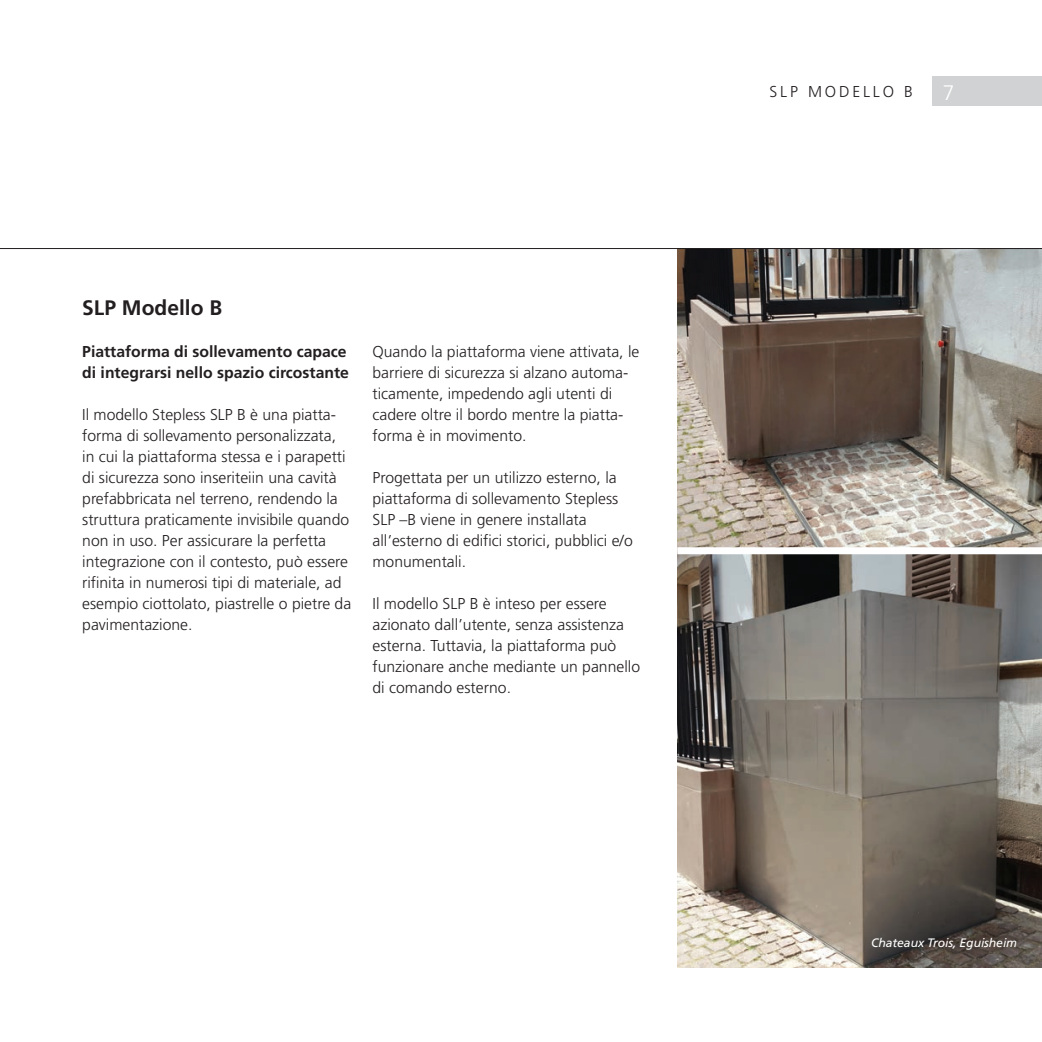
<style>
.page{position:relative;width:1042px;height:1042px;background:#fff}
.page>*{position:absolute;margin:0;border:0;box-sizing:border-box;transform-origin:0 0}
.t1{font:700 21px "Frutiger LT Pro";color:#231f20}
.t2{font:300 21px "Frutiger LT Pro";color:#fff}
.t3{font:300 15.75px/21px "Frutiger LT Pro";color:#231f20}
.t4{font:700 15.75px/21px "Frutiger LT Pro";color:#231f20}
.t5{font:300 15.75px "Frutiger LT Pro";letter-spacing:.18em;color:#231f20}
.t6{font:italic 12.25px "Frutiger LT Pro";letter-spacing:-.01em;color:#fff}
</style>
<div class="page">
<img style="left:677px;top:249px;width:365px;height:718px">
<div style="left:677px;top:547px;width:365px;height:7px;background:#fff"></div>
<div style="left:933px;top:76px;width:109px;height:30px;background:#d1d2d4"></div>
<hr style="left:0;top:248px;width:1042px;height:1px;background:#231f20">
<h1 class="t1" style="left:82px;top:295px;width:142px">SLP Modello B</h1>
<p class="t4" style="left:82px;top:341px;width:268px">Piattaforma di sollevamento capace di integrarsi nello spazio circostante</p>
<p class="t3" style="left:82px;top:404px;width:270px">Il modello Stepless SLP B è una piatta&shy;forma di sollevamento personalizzata, in cui la piattaforma stessa e i parapetti di sicurezza sono inseriteiin una cavità prefabbricata nel terreno, rendendo la struttura praticamente invisibile quando non in uso. Per assicurare la perfetta integrazione con il contesto, può essere rifinita in numerosi tipi di materiale, ad esempio ciottolato, piastrelle o pietre da pavimentazione.</p>
<p class="t3" style="left:372px;top:341px;width:268px">Quando la piattaforma viene attivata, le barriere di sicurezza si alzano automa&shy;ticamente, impedendo agli utenti di cadere oltre il bordo mentre la piatta&shy;forma è in movimento.</p>
<p class="t3" style="left:372px;top:467px;width:262px">Progettata per un utilizzo esterno, la piattaforma di sollevamento Stepless SLP –B viene in genere installata all’esterno di edifici storici, pubblici e/o monumentali.</p>
<p class="t3" style="left:372px;top:593px;width:269px">Il modello SLP B è inteso per essere azionato dall’utente, senza assistenza esterna. Tuttavia, la piattaforma può funzionare anche mediante un pannello di comando esterno.</p>
<p class="t5" style="left:769px;top:83px;width:145px">SLP MODELLO B</p>
<h1 class="t2" style="left:943px;top:80px;width:13px">7</h1>
<p class="t6" style="left:871px;top:935px;width:147px">Chateaux Trois, Eguisheim</p>
</div>
